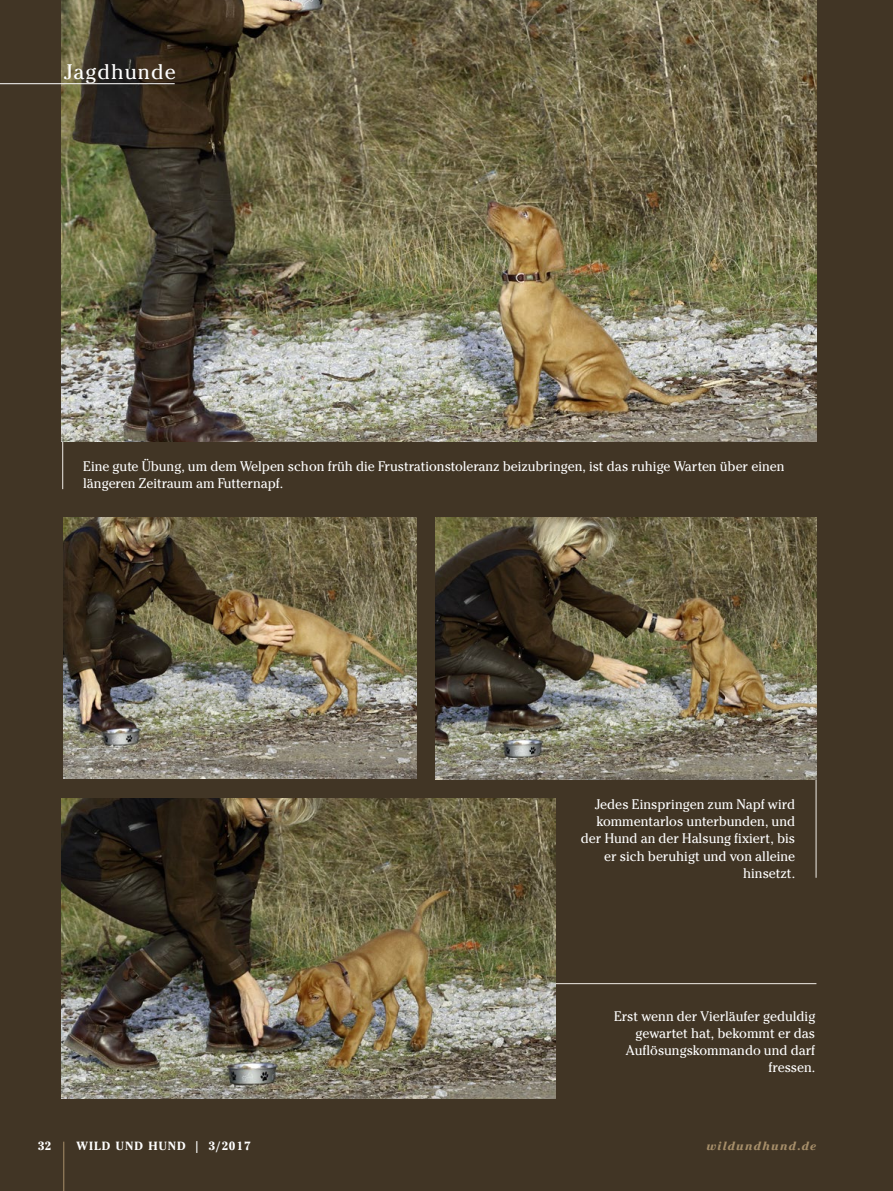
<style>
.page{position:relative;width:893px;height:1191px;background:#413525}
.page>*{position:absolute;margin:0;border:0;box-sizing:border-box;transform-origin:0 0}
.Rubrik{font:21px "Cheltenham ITC Pro";letter-spacing:.05em;color:#fff}
.Bildunterschrift_rec{font:13.8px/17.2px "Cheltenham ITC Pro";color:#fff;text-align:right}
.Bildunterschrift_lin{font:13.8px/17.2px "Cheltenham ITC Pro";color:#fff}
.Fuss__Abschnitt{font:700 11.85px "Cheltenham ITC Pro";letter-spacing:.085em;color:#fff}
.Fuss__www{font:italic 700 11.85px "Cheltenham ITC Pro";letter-spacing:.1em;color:#a78f6a}
.Fuss__Seitenzahl{font:700 11.85px "Cheltenham ITC Pro";color:#fff}
</style>
<div class="page">
<hr style="left:62px;top:0;width:1px;height:489px;background:#f0ece6">
<hr style="left:816px;top:517px;width:1px;height:360px;background:#f0ece6">
<hr style="left:460px;top:983px;width:356px;height:1px;background:#f0ece6">
<img style="left:62px;top:0;width:754px;height:442px">
<img style="left:64px;top:517px;width:353px;height:262px">
<img style="left:62px;top:798px;width:493px;height:300px">
<img style="left:436px;top:517px;width:380px;height:263px">
<hr style="left:64px;top:1141px;width:1px;height:50px;background:#a78f6a">
<hr style="left:0;top:83px;width:175px;height:1px;background:#fff">
<p class="Rubrik" style="left:64px;top:58px;width:113px">Jagdhunde</p>
<p class="Bildunterschrift_lin" style="left:83px;top:457px;width:703px">Eine gute Übung, um dem Welpen schon früh die Frustrationstoleranz beizubringen, ist das ruhige Warten über einen längeren Zeitraum am Futternapf.</p>
<p class="Bildunterschrift_rec" style="left:581px;top:795px;width:216px">Jedes Einspringen zum Napf wird kommentarlos unterbunden, und der Hund an der Halsung fixiert, bis er sich beruhigt und von alleine hinsetzt.</p>
<p class="Fuss__Seitenzahl" style="left:38px;top:1138px;width:15px">32</p>
<p class="Fuss__Abschnitt" style="left:77px;top:1138px;width:176px">WILD UND HUND | 3/2017</p>
<p class="Bildunterschrift_rec" style="left:614px;top:1007px;width:203px">Erst wenn der Vierläufer geduldig gewartet hat, bekommt er das<br>Auflösungskommando und darf fressen.</p>
<p class="Fuss__www" style="left:706px;top:1138px;width:112px">wildundhund.de</p>
</div>
